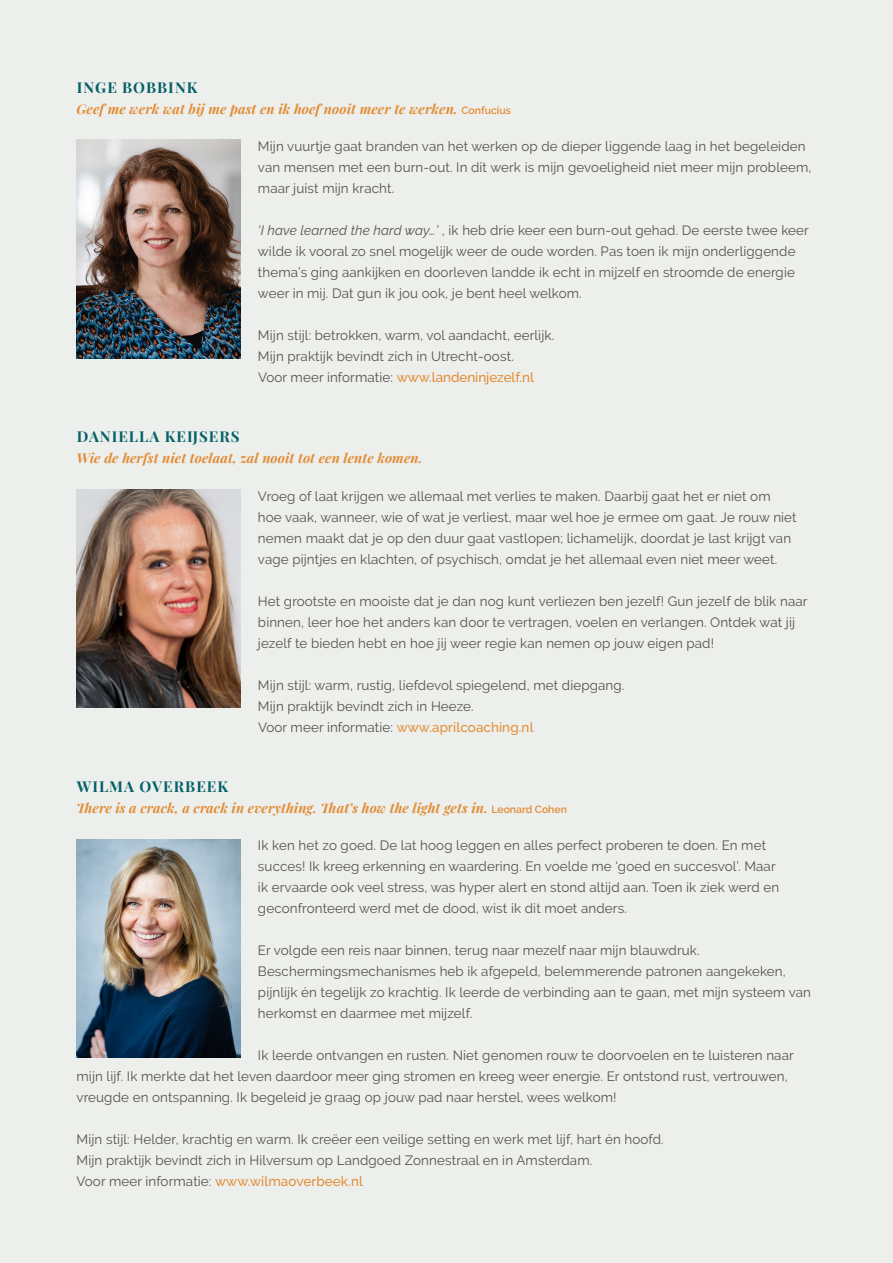
<style>
.page{position:relative;width:893px;height:1263px;background:#edefec}
.page>*{position:absolute;margin:0;border:0;box-sizing:border-box;transform-origin:0 0}
.t1{font:700 15px "Playfair Display";letter-spacing:.07em;color:#066169}
.t2{font:13.5px/21px "Raleway";letter-spacing:.01em;color:#535250}
.t3{font:italic 700 13.5px "Playfair Display";letter-spacing:.01em;color:#e28c35}
.t4{font:500 13.5px "Raleway";letter-spacing:.01em;color:#e28c35}
.s1{font-family:"Raleway";font-weight:600;font-style:normal;font-size:10.5px}
.s2{font-style:italic}
.s3{font-weight:400;color:#535250}
</style>
<div class="page">
<img style="left:77px;top:489px;width:164px;height:219px">
<img style="left:77px;top:140px;width:164px;height:218px">
<img style="left:77px;top:839px;width:164px;height:219px">
<p class="t1" style="left:77px;top:75px;width:122px">INGE BOBBINK</p>
<p class="t3" style="left:77px;top:98px;width:436px">Geef me werk wat bij me past en ik hoef nooit meer te werken. <span class="s1">Confucius</span></p>
<p class="t2" style="left:258px;top:136px;width:555px">Mijn vuurtje gaat branden van het werken op de dieper liggende laag in het begeleiden van mensen met een burn-out. In dit werk is mijn gevoeligheid niet meer mijn probleem, maar juist mijn kracht.</p>
<p class="t2" style="left:258px;top:220px;width:552px"><span class="s2">‘I have learned the hard way…’</span> , ik heb drie keer een burn-out gehad. De eerste twee keer wilde ik vooral zo snel mogelijk weer de oude worden. Pas toen ik mijn onderliggende thema’s ging aankijken en doorleven landde ik echt in mijzelf en stroomde de energie weer in mij. Dat gun ik jou ook, je bent heel welkom.</p>
<p class="t2" style="left:258px;top:325px;width:298px">Mijn stijl: betrokken, warm, vol aandacht, eerlijk.</p>
<p class="t2" style="left:258px;top:346px;width:257px">Mijn praktijk bevindt zich in Utrecht-oost.</p>
<p class="t4" style="left:258px;top:369px;width:278px"><span class="s3">Voor meer informatie:</span> www.landeninjezelf.nl</p>
<p class="t1" style="left:77px;top:425px;width:164px">DANIELLA KEIJSERS</p>
<p class="t3" style="left:77px;top:447px;width:347px">Wie de herfst niet toelaat, zal nooit tot een lente komen.</p>
<p class="t2" style="left:258px;top:485px;width:540px">Vroeg of laat krijgen we allemaal met verlies te maken. Daarbij gaat het er niet om hoe vaak, wanneer, wie of wat je verliest, maar wel hoe je ermee om gaat. Je rouw niet nemen maakt dat je op den duur gaat vastlopen; lichamelijk, doordat je last krijgt van vage pijntjes en klachten, of psychisch, omdat je het allemaal even niet meer weet.</p>
<p class="t2" style="left:258px;top:590px;width:551px">Het grootste en mooiste dat je dan nog kunt verliezen ben jezelf! Gun jezelf de blik naar binnen, leer hoe het anders kan door te vertragen, voelen en verlangen. Ontdek wat jij jezelf te bieden hebt en hoe jij weer regie kan nemen op jouw eigen pad!</p>
<p class="t2" style="left:258px;top:674px;width:368px">Mijn stijl: warm, rustig, liefdevol spiegelend, met diepgang.</p>
<p class="t2" style="left:258px;top:695px;width:217px">Mijn praktijk bevindt zich in Heeze.</p>
<p class="t4" style="left:258px;top:719px;width:277px"><span class="s3">Voor meer informatie:</span> www.aprilcoaching.nl</p>
<p class="t1" style="left:77px;top:775px;width:153px">WILMA OVERBEEK</p>
<p class="t3" style="left:77px;top:797px;width:492px">There is a crack, a crack in everything. That’s how the light gets in. <span class="s1">Leonard Cohen</span></p>
<p class="t2" style="left:258px;top:835px;width:523px">Ik ken het zo goed. De lat hoog leggen en alles perfect proberen te doen. En met succes! Ik kreeg erkenning en waardering. En voelde me ‘goed en succesvol’. Maar ik ervaarde ook veel stress, was hyper alert en stond altijd aan. Toen ik ziek werd en geconfronteerd werd met de dood, wist ik dit moet anders.</p>
<p class="t2" style="left:258px;top:940px;width:555px">Er volgde een reis naar binnen, terug naar mezelf naar mijn blauwdruk.<br>Beschermingsmechanismes heb ik afgepeld, belemmerende patronen aangekeken, pijnlijk én tegelijk zo krachtig. Ik leerde de verbinding aan te gaan, met mijn systeem van herkomst en daarmee met mijzelf.</p>
<p class="t2" style="left:77px;top:1045px;width:719px;text-indent:181px">Ik leerde ontvangen en rusten. Niet genomen rouw te doorvoelen en te luisteren naar mijn lijf. Ik merkte dat het leven daardoor meer ging stromen en kreeg weer energie. Er ontstond rust, vertrouwen, vreugde en ontspanning. Ik begeleid je graag op jouw pad naar herstel, wees welkom!</p>
<p class="t2" style="left:77px;top:1129px;width:589px">Mijn stijl: Helder, krachtig en warm. Ik creëer een veilige setting en werk met lijf, hart én hoofd.</p>
<p class="t2" style="left:77px;top:1150px;width:517px">Mijn praktijk bevindt zich in Hilversum op Landgoed Zonnestraal en in Amsterdam.</p>
<p class="t4" style="left:77px;top:1174px;width:288px"><span class="s3">Voor meer informatie:</span> www.wilmaoverbeek.nl</p>
</div>
